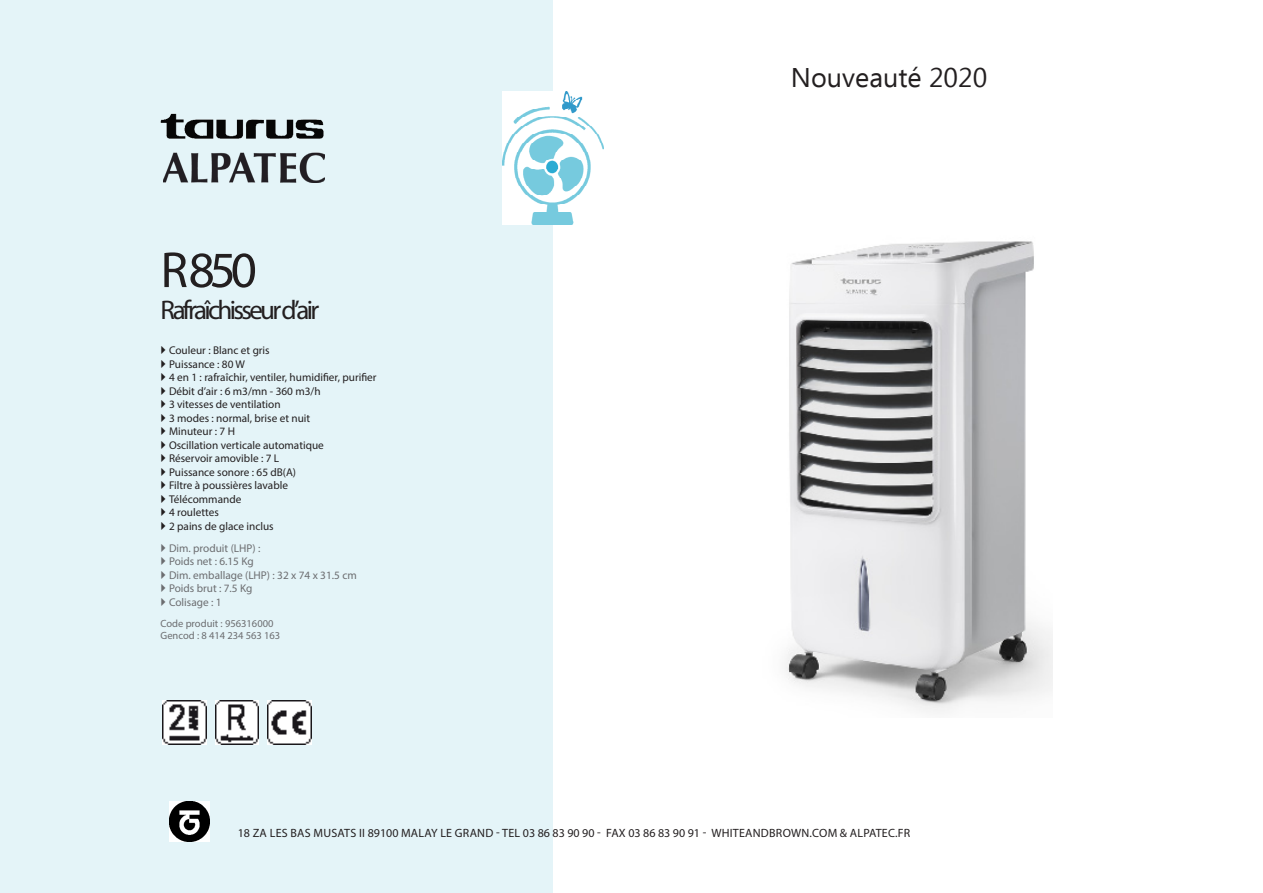
<style>
.page{position:relative;width:1263px;height:893px;background:#fff}
.page>*{position:absolute;margin:0;border:0;box-sizing:border-box;transform-origin:0 0}
.NOM_PRODUIT{font:51px "Myriad Pro";color:#231f20}
.NOM_PRODUIT_SMALL{font:27px "Myriad Pro";letter-spacing:-.1em;color:#231f20}
.t1{font:27px "Ebrima";color:#231f20}
.t2{font:12px "Myriad Pro";letter-spacing:.02em;color:#231f20}
.t3{font:11.25px "Myriad Pro";color:#231f20}
.t4{font:11.25px "Myriad Pro";color:#6c6d70}
.CODE_ARTICLE_HAUT{font:10.5px "Myriad Pro";color:#6c6d70}
.CODE_ARTICLE_BAS{font:10.5px "Myriad Pro";color:#6c6d70}
</style>
<div class="page">
<div style="left:0;top:0;width:553px;height:893px;background:#e4f4f8"></div>
<img style="left:502px;top:92px;width:101px;height:133px">
<img style="left:164px;top:152px;width:160px;height:30px">
<img style="left:169px;top:801px;width:41px;height:41px">
<img style="left:161px;top:113px;width:163px;height:26px">
<img style="left:785px;top:241px;width:268px;height:472px">
<img style="left:163px;top:701px;width:43px;height:43px">
<img style="left:215px;top:701px;width:44px;height:43px">
<img style="left:268px;top:701px;width:43px;height:43px">
<p class="NOM_PRODUIT" style="left:161px;top:238px;width:98px">R 850</p>
<p class="NOM_PRODUIT_SMALL" style="left:161px;top:294px;width:160px">Rafraîchisseur d’air</p>
<p class="t3" style="left:169px;top:343px;width:102px">Couleur : Blanc et gris</p>
<p class="t3" style="left:169px;top:357px;width:77px">Puissance : 80 W</p>
<p class="t3" style="left:169px;top:370px;width:209px">4 en 1 : rafraîchir, ventiler, humidifier, purifier</p>
<p class="t3" style="left:169px;top:384px;width:153px">Débit d’air : 6 m3/mn - 360 m3/h</p>
<p class="t3" style="left:169px;top:397px;width:113px">3 vitesses de ventilation</p>
<p class="t3" style="left:169px;top:411px;width:143px">3 modes : normal, brise et nuit</p>
<p class="t3" style="left:169px;top:424px;width:68px">Minuteur : 7 H</p>
<p class="t3" style="left:169px;top:438px;width:156px">Oscillation verticale automatique</p>
<p class="t3" style="left:169px;top:451px;width:112px">Réservoir amovible : 7 L</p>
<p class="t3" style="left:169px;top:465px;width:128px">Puissance sonore : 65 dB(A)</p>
<p class="t3" style="left:169px;top:478px;width:121px">Filtre à poussières lavable</p>
<p class="t3" style="left:169px;top:492px;width:74px">Télécommande</p>
<p class="t3" style="left:169px;top:505px;width:51px">4 roulettes</p>
<p class="t3" style="left:169px;top:519px;width:106px">2 pains de glace inclus</p>
<p class="t4" style="left:169px;top:541px;width:93px">Dim. produit (LHP) :</p>
<p class="t4" style="left:169px;top:555px;width:86px">Poids net : 6.15 Kg</p>
<p class="t4" style="left:169px;top:568px;width:189px">Dim. emballage (LHP) : 32 x 74 x 31.5 cm</p>
<p class="t4" style="left:169px;top:582px;width:85px">Poids brut : 7.5 Kg</p>
<p class="t4" style="left:169px;top:595px;width:54px">Colisage : 1</p>
<p class="CODE_ARTICLE_HAUT" style="left:161px;top:617px;width:114px">Code produit : 956316000</p>
<p class="CODE_ARTICLE_BAS" style="left:161px;top:629px;width:121px">Gencod : 8 414 234 563 163</p>
<p class="t1" style="left:791px;top:58px;width:198px">Nouveauté 2020</p>
<p class="t2" style="left:238px;top:826px;width:674px">18 ZA LES BAS MUSATS II 89100 MALAY LE GRAND - TEL 03 86 83 90 90 - FAX 03 86 83 90 91 - WHITEANDBROWN.COM &amp; ALPATEC.FR</p>
</div>
